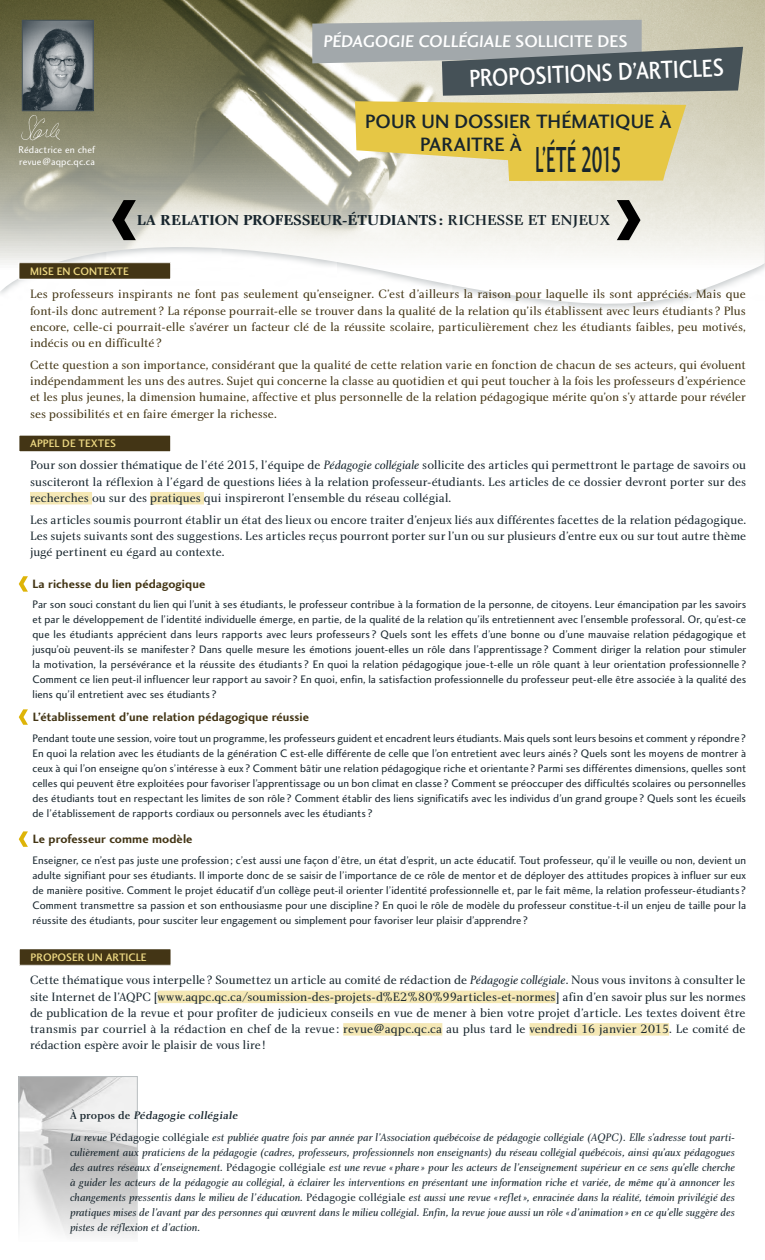
<style>
.page{position:relative;width:765px;height:1260px;background:#fff}
.page>*{position:absolute;margin:0;border:0;box-sizing:border-box;transform-origin:0 0}
.t1{font:37.5px "Charlotte Sans Medium Plain";letter-spacing:-.04em;color:#17252d;scale:.5 1}
.t2{font:25.5px "Charlotte Sans Medium Plain";color:#fff;scale:.83 1}
.t3{font:20px/22.8px "Charlotte Sans Medium Plain";color:#17252d}
.t4{font:17.5px "Charlotte Sans Medium Plain";letter-spacing:-.005em;color:#fff}
.Article__OK{font:15px "Charlotte Bold Plain";letter-spacing:.005em;color:#17252d;scale:1.07 1}
.Article__OK-2{font:12.5px/16.2px "Charlotte Book Plain";letter-spacing:-.005em;color:#17252d;text-align:justify}
.Article__OK-3{font:12.5px/16.2px "Charlotte Book Plain";color:#433515;text-align:justify}
.E-_texte_des_notes_e{font:12.5px "Charlotte Sans Bold Plain";letter-spacing:.01em;color:#433515}
.Article__OK-4{font:11.25px/15px "Charlotte Sans Book Plain";letter-spacing:.01em;color:#17252d;text-align:justify}
.Article__OK-5{font:11.25px/15px "Charlotte Book Italic Plain";color:#17252d;text-align:justify}
.Article__OK-6{font:11.25px "Charlotte Sans Medium Plain";color:#eed983}
.Article__OK-7{font:11.25px "Charlotte Medium Plain";color:#17252d}
.t5{font:10px "Charlotte Sans Book Plain";letter-spacing:.01em;color:#fff}
.s1{font-family:"Charlotte Medium Plain"}
.s2{font-family:"Charlotte Book Italic Plain"}
.s3{font-family:"Charlotte Book Plain"}
</style>
<div class="page">
<img style="left:0;top:0;width:765px;height:309px">
<svg style="left:312px;top:20px;width:431px;height:161px;background:#b9b286"></svg>
<svg style="left:112px;top:200px;width:24px;height:40px"></svg>
<svg style="left:617px;top:200px;width:24px;height:40px"></svg>
<div style="left:19px;top:263px;width:152px;height:16px;background:#433515"></div>
<div style="left:19px;top:262px;width:152px;height:17px;border:1px solid #fff"></div>
<img style="left:21px;top:1078px;width:115px;height:160px">
<div style="left:19px;top:1076px;width:119px;height:165px;border:1px solid #b9bec0"></div>
<div style="left:158px;top:991px;width:398px;height:12px;background:#f5e8b5"></div>
<div style="left:343px;top:1023px;width:99px;height:13px;background:#f5e8b5"></div>
<div style="left:530px;top:1023px;width:139px;height:13px;background:#f5e8b5"></div>
<div style="left:19px;top:949px;width:152px;height:16px;background:#433515"></div>
<svg style="left:19px;top:709px;width:9px;height:16px"></svg>
<svg style="left:19px;top:576px;width:9px;height:16px"></svg>
<svg style="left:19px;top:831px;width:9px;height:16px"></svg>
<div style="left:19px;top:435px;width:152px;height:17px;background:#433515"></div>
<div style="left:19px;top:435px;width:152px;height:17px;border:1px solid #fff"></div>
<div style="left:30px;top:492px;width:62px;height:12px;background:#f5e8b5"></div>
<div style="left:150px;top:492px;width:54px;height:12px;background:#f5e8b5"></div>
<img style="left:24px;top:22px;width:68px;height:87px">
<div style="left:22px;top:20px;width:72px;height:91px;border:1px solid #455157"></div>
<img style="left:14px;top:110px;width:54px;height:35px">
<p class="t5" style="left:19px;top:144px;width:78px">Rédactrice en chef</p>
<p class="t5" style="left:19px;top:156px;width:77px">revue@aqpc.qc.ca</p>
<p class="t4" style="left:323px;top:31px;width:306px">PÉDAGOGIECOLLÉGIALESO LLI CITE D ES</p>
<p class="t2" style="left:469px;top:62px;width:309px;rotate:-2deg">PROPOSITIONS D’ARTICLES</p>
<p class="t3" style="left:420px;top:110px;width:253px;text-indent:-55px">POUR UN DOSSIER THÉMATIQUE À<br>PARAITRE À</p>
<p class="t1" style="left:535px;top:137px;width:176px">L’ÉTÉ 2015</p>
<p class="Article__OK" style="left:137px;top:211px;width:444px">LA RELATION PROFESSEUR-ÉTUDIANTS: <span class="s1">RICHESSE ET ENJEUX</span></p>
<p class="Article__OK-6" style="left:30px;top:264px;width:100px">MISE EN CONTEXTE</p>
<p class="Article__OK-3" style="left:30px;top:286px;width:717px">Les professeurs inspirants ne font pas seulement qu’enseigner. C’est d’ailleurs la raison pour laquelle ils sont appréciés. Mais que font-ils donc autrement ? La réponse pourrait-elle se trouver dans la qualité de la relation qu’ils établissent avec leurs étudiants ? Plus encore, celle-ci pourrait-elle s’avérer un facteur clé de la réussite scolaire, particulièrement chez les étudiants faibles, peu motivés, indécis ou en difficulté ?</p>
<p class="Article__OK-3" style="left:30px;top:356px;width:717px">Cette question a son importance, considérant que la qualité de cette relation varie en fonction de chacun de ses acteurs, qui évoluent indépendamment les uns des autres. Sujet qui concerne la classe au quotidien et qui peut toucher à la fois les professeurs d’expérience et les plus jeunes, la dimension humaine, affective et plus personnelle de la relation pédagogique mérite qu’on s’y attarde pour révéler ses possibilités et en faire émerger la richesse.</p>
<p class="Article__OK-6" style="left:30px;top:437px;width:87px">APPEL DE TEXTES</p>
<p class="Article__OK-2" style="left:30px;top:457px;width:718px">Pour son dossier thématique de l’été 2015, l’équipe de <span class="s2">Pédagogie collégiale</span> sollicite des articles qui permettront le partage de savoirs ou susciteront la réflexion à l’égard de questions liées à la relation professeur-étudiants. Les articles de ce dossier devront porter sur des recherches ou sur des pratiques qui inspireront l’ensemble du réseau collégial.</p>
<p class="Article__OK-2" style="left:30px;top:511px;width:718px">Les articles soumis pourront établir un état des lieux ou encore traiter d’enjeux liés aux différentes facettes de la relation pédagogique.<br>Les sujets suivants sont des suggestions. Les articles reçus pourront porter sur l’un ou sur plusieurs d’entre eux ou sur tout autre thème jugé pertinent eu égard au contexte.</p>
<p class="E-_texte_des_notes_e" style="left:32px;top:576px;width:174px">La richesse du lien pédagogique</p>
<p class="Article__OK-4" style="left:32px;top:597px;width:715px">Par son souci constant du lien qui l’unit à ses étudiants, le professeur contribue à la formation de la personne, de citoyens. Leur émancipation par les savoirs et par le développement de l’identité individuelle émerge, en partie, de la qualité de la relation qu’ils entretiennent avec l’ensemble professoral. Or, qu’est-ce que les étudiants apprécient dans leurs rapports avec leurs professeurs ? Quels sont les effets d’une bonne ou d’une mauvaise relation pédagogique et jusqu’où peuvent-ils se manifester ? Dans quelle mesure les émotions jouent-elles un rôle dans l’apprentissage ? Comment diriger la relation pour stimuler la motivation, la persévérance et la réussite des étudiants ? En quoi la relation pédagogique joue-t-elle un rôle quant à leur orientation professionnelle ?<br>Comment ce lien peut-il influencer leur rapport au savoir ? En quoi, enfin, la satisfaction professionnelle du professeur peut-elle être associée à la qualité des liens qu’il entretient avec ses étudiants ?</p>
<p class="E-_texte_des_notes_e" style="left:33px;top:710px;width:278px">L’établissement d’une relation pédagogique réussie</p>
<p class="Article__OK-4" style="left:32px;top:731px;width:715px">Pendant toute une session, voire tout un programme, les professeurs guident et encadrent leurs étudiants. Mais quels sont leurs besoins et comment y répondre?<br>En quoi la relation avec les étudiants de la génération C est-elle différente de celle que l’on entretient avec leurs ainés ? Quels sont les moyens de montrer à ceux à qui l’on enseigne qu’on s’intéresse à eux ? Comment bâtir une relation pédagogique riche et orientante ? Parmi ses différentes dimensions, quelles sont celles qui peuvent être exploitées pour favoriser l’apprentissage ou un bon climat en classe ? Comment se préoccuper des difficultés scolaires ou personnelles des étudiants tout en respectant les limites de son rôle ? Comment établir des liens significatifs avec les individus d’un grand groupe ? Quels sont les écueils de l’établissement de rapports cordiaux ou personnels avec les étudiants ?</p>
<p class="E-_texte_des_notes_e" style="left:33px;top:831px;width:161px">Le professeur comme modèle</p>
<p class="Article__OK-4" style="left:32px;top:853px;width:715px">Enseigner, ce n’est pas juste une profession; c’est aussi une façon d’être, un état d’esprit, un acte éducatif. Tout professeur, qu’il le veuille ou non, devient un adulte signifiant pour ses étudiants. Il importe donc de se saisir de l’importance de ce rôle de mentor et de déployer des attitudes propices à influer sur eux de manière positive. Comment le projet éducatif d’un collège peut-il orienter l’identité professionnelle et, par le fait même, la relation professeur-étudiants ?<br>Comment transmettre sa passion et son enthousiasme pour une discipline ? En quoi le rôle de modèle du professeur constitue-t-il un enjeu de taille pour la réussite des étudiants, pour susciter leur engagement ou simplement pour favoriser leur plaisir d’apprendre ?</p>
<p class="Article__OK-6" style="left:31px;top:950px;width:117px">PROPOSER UN ARTICLE</p>
<p class="Article__OK-2" style="left:30px;top:972px;width:717px">Cette thématique vous interpelle ? Soumettez un article au comité de rédaction de <span class="s2">Pédagogie collégiale</span>. Nous vous invitons à consulter le site Internet de l’AQPC [www.aqpc.qc.ca/soumission-des-projets-d%E2%80%99articles-et-normes] afin d’en savoir plus sur les normes de publication de la revue et pour profiter de judicieux conseils en vue de mener à bien votre projet d’article. Les textes doivent être transmis par courriel à la rédaction en chef de la revue : revue@aqpc.qc.ca au plus tard le vendredi 16 janvier 2015. Le comité de rédaction espère avoir le plaisir de vous lire!</p>
<p class="Article__OK-7" style="left:70px;top:1108px;width:177px">À p r o p o s d e Pédagogiecollégiale</p>
<p class="Article__OK-5" style="left:70px;top:1130px;width:667px">La revue <span class="s3">Pédagogie collégiale</span> est publiée quatre fois par année par l’Association québécoise de pédagogie collégiale (AQPC). Elle s’adresse tout parti&shy;culièrement aux praticiens de la pédagogie (cadres, professeurs, professionnels non enseignants) du réseau collégial québécois, ainsi qu’aux pédagogues des autres réseaux d’enseignement. <span class="s3">Pédagogie collégiale</span> est une revue «phare » pour les acteurs de l’enseignement supérieur en ce sens qu’elle cherche à guider les acteurs de la pédagogie au collégial, à éclairer les interventions en présentant une information riche et variée, de même qu’à annoncer les changements pressentis dans le milieu de l’éducation. <span class="s3">Pédagogie collégiale</span> est aussi une revue «reflet», enracinée dans la réalité, témoin privilégié des pratiques mises de l’avant par des personnes qui œuvrent dans le milieu collégial. Enfin, la revue joue aussi un rôle «d’animation » en ce qu’elle suggère des pistes de réflexion et d’action.</p>
</div>
